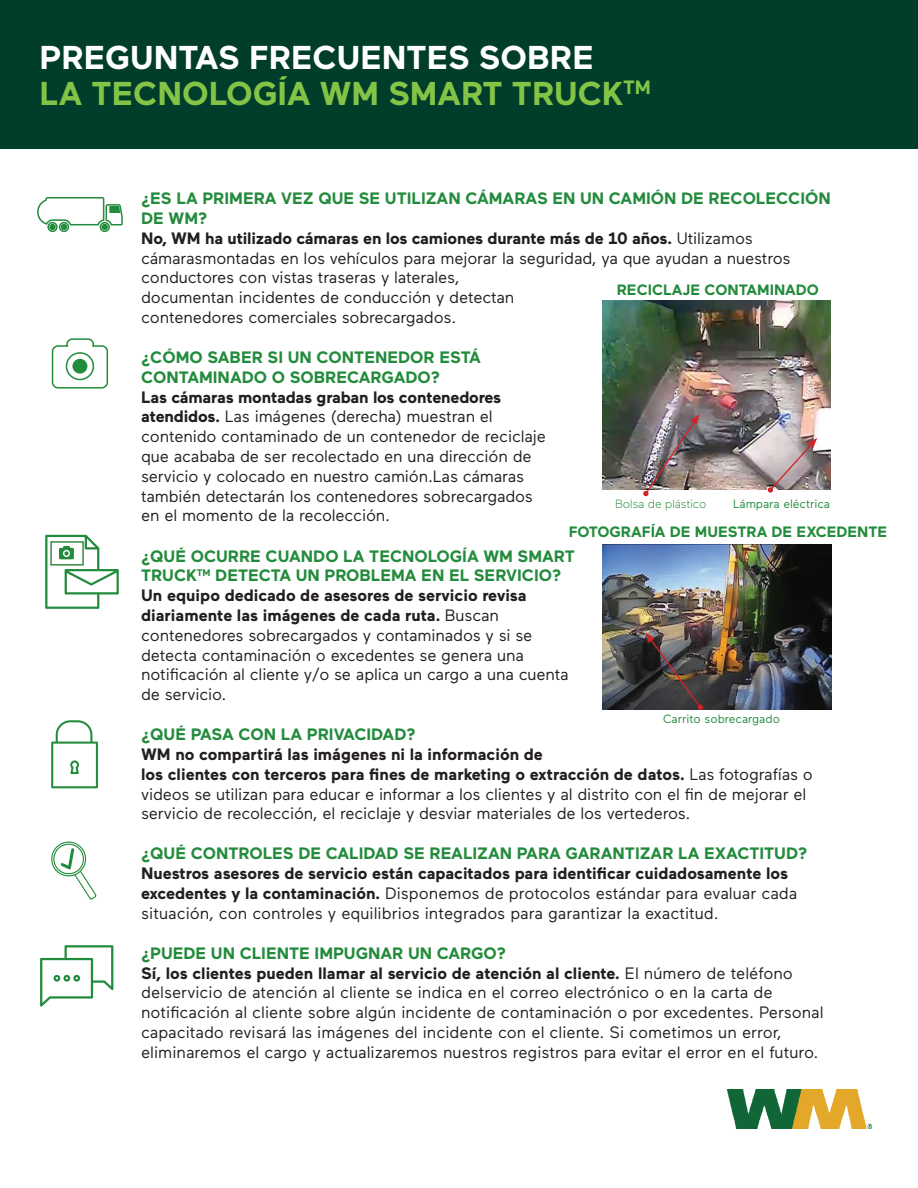
<style>
.page{position:relative;width:918px;height:1188px;background:#fff}
.page>*{position:absolute;margin:0;border:0;box-sizing:border-box;transform-origin:0 0}
.t1{font:700 33px/36px "Maax";color:#fff}
.t2{font:16.5px/19.8px "Maax";letter-spacing:-.01em;color:#231f20}
.t3{font:700 16.5px/19.8px "Maax";color:#238b3c}
.t4{font:700 15px "Maax";color:#238b3c}
.t5{font:12px "Maax";color:#238b3c}
.t6{font:300 12px "Maax";color:#238b3c}
.s1{color:#83c447}
.s2{font-weight:700;color:#238b3c}
.s3{font-weight:700}
</style>
<div class="page">
<div style="left:0;top:0;width:918px;height:148px;background:#003d2a"></div>
<img style="left:602px;top:301px;width:228px;height:188px">
<svg style="left:767px;top:438px;width:50px;height:55px;background:#b5a2a4"></svg>
<img style="left:643px;top:414px;width:57px;height:82px">
<img style="left:728px;top:1090px;width:143px;height:38px">
<svg style="left:51px;top:720px;width:47px;height:68px"></svg>
<svg style="left:51px;top:338px;width:58px;height:51px"></svg>
<svg style="left:66px;top:353px;width:27px;height:27px"></svg>
<div style="left:66px;top:352px;width:28px;height:28px;border:2px solid #238b3c;border-radius:50%"></div>
<div style="left:72px;top:359px;width:15px;height:15px;background:#238b3c;border-radius:50%"></div>
<svg style="left:37px;top:197px;width:86px;height:36px"></svg>
<svg style="left:51px;top:841px;width:46px;height:59px"></svg>
<svg style="left:40px;top:945px;width:73px;height:62px"></svg>
<svg style="left:45px;top:535px;width:74px;height:74px"></svg>
<img style="left:602px;top:545px;width:230px;height:164px">
<svg style="left:646px;top:632px;width:57px;height:78px;background:#4d4443"></svg>
<h1 class="t1" style="left:40px;top:38px;width:613px">PREGUNTAS FRECUENTES SOBRE<br><span class="s1">LA TECNOLOGÍA WM SMART TRUCK</span><sup>TM</sup></h1>
<p class="t2" style="left:141px;top:188px;width:691px"><span class="s2">¿ES LA PRIMERA VEZ QUE SE UTILIZAN CÁMARAS EN UN CAMIÓN DE RECOLECCIÓN DE WM?<br></span><span class="s3">No, WM ha utilizado cámaras en los camiones durante más de 10 años.</span> Utilizamos cámarasmontadas en los vehículos para mejorar la seguridad, ya que ayudan a nuestros conductores con vistas traseras y laterales,<br>documentan incidentes de conducción y detectan<br>contenedores comerciales sobrecargados.</p>
<p class="t3" style="left:141px;top:347px;width:341px">¿CÓMO SABER SI UN CONTENEDOR ESTÁ<br>CONTAMINADO O SOBRECARGADO?</p>
<p class="t2" style="left:141px;top:386px;width:406px"><span class="s3">Las cámaras montadas graban los contenedores atendidos.</span> Las imágenes (derecha) muestran el contenido contaminado de un contenedor de reciclaje que acababa de ser recolectado en una dirección de servicio y colocado en nuestro camión.Las cámaras también detectarán los contenedores sobrecargados en el momento de la recolección.</p>
<p class="t2" style="left:141px;top:545px;width:435px"><span class="s2">¿QUÉ OCURRE CUANDO LA TECNOLOGÍA WM SMART TRUCK</span><sup>TM</sup> <span class="s2">DETECTA UN PROBLEMA EN EL SERVICIO?<br></span><span class="s3">Un equipo dedicado de asesores de servicio revisa diariamente las imágenes de cada ruta.</span> Buscan contenedores sobrecargados y contaminados y si se detecta contaminación o excedentes se genera una notificación al cliente y/o se aplica un cargo a una cuenta de servicio.</p>
<p class="t3" style="left:141px;top:724px;width:276px">¿QUÉ PASA CON LA PRIVACIDAD?</p>
<p class="t2" style="left:141px;top:744px;width:673px"><span class="s3">WM no compartirá las imágenes ni la información de<br>los clientes con terceros para fines de marketing o extracción de datos.</span> Las fotografías o videos se utilizan para educar e informar a los clientes y al distrito con el fin de mejorar el servicio de recolección, el reciclaje y desviar materiales de los vertederos.</p>
<p class="t3" style="left:141px;top:843px;width:668px">¿QUÉ CONTROLES DE CALIDAD SE REALIZAN PARA GARANTIZAR LA EXACTITUD?</p>
<p class="t2" style="left:141px;top:863px;width:658px"><span class="s3">Nuestros asesores de servicio están capacitados para identificar cuidadosamente los excedentes y la contaminación.</span> Disponemos de protocolos estándar para evaluar cada situación, con controles y equilibrios integrados para garantizar la exactitud.</p>
<p class="t2" style="left:141px;top:942px;width:684px"><span class="s2">¿PUEDE UN CLIENTE IMPUGNAR UN CARGO?<br></span><span class="s3">Sí, los clientes pueden llamar al servicio de atención al cliente.</span> El número de teléfono delservicio de atención al cliente se indica en el correo electrónico o en la carta de notificación al cliente sobre algún incidente de contaminación o por excedentes. Personal capacitado revisará las imágenes del incidente con el cliente. Si cometimos un error, eliminaremos el cargo y actualizaremos nuestros registros para evitar el error en el futuro.</p>
<p class="t4" style="left:617px;top:280px;width:204px">RECICLAJE CONTAMINADO</p>
<p class="t6" style="left:615px;top:496px;width:93px">Bolsa de plástico</p>
<p class="t5" style="left:733px;top:496px;width:99px">Lámpara eléctrica</p>
<p class="t4" style="left:569px;top:522px;width:320px">FOTOGRAFÍA DE MUESTRA DE EXCEDENTE</p>
<p class="t5" style="left:663px;top:711px;width:118px">Carrito sobrecargado</p>
</div>
